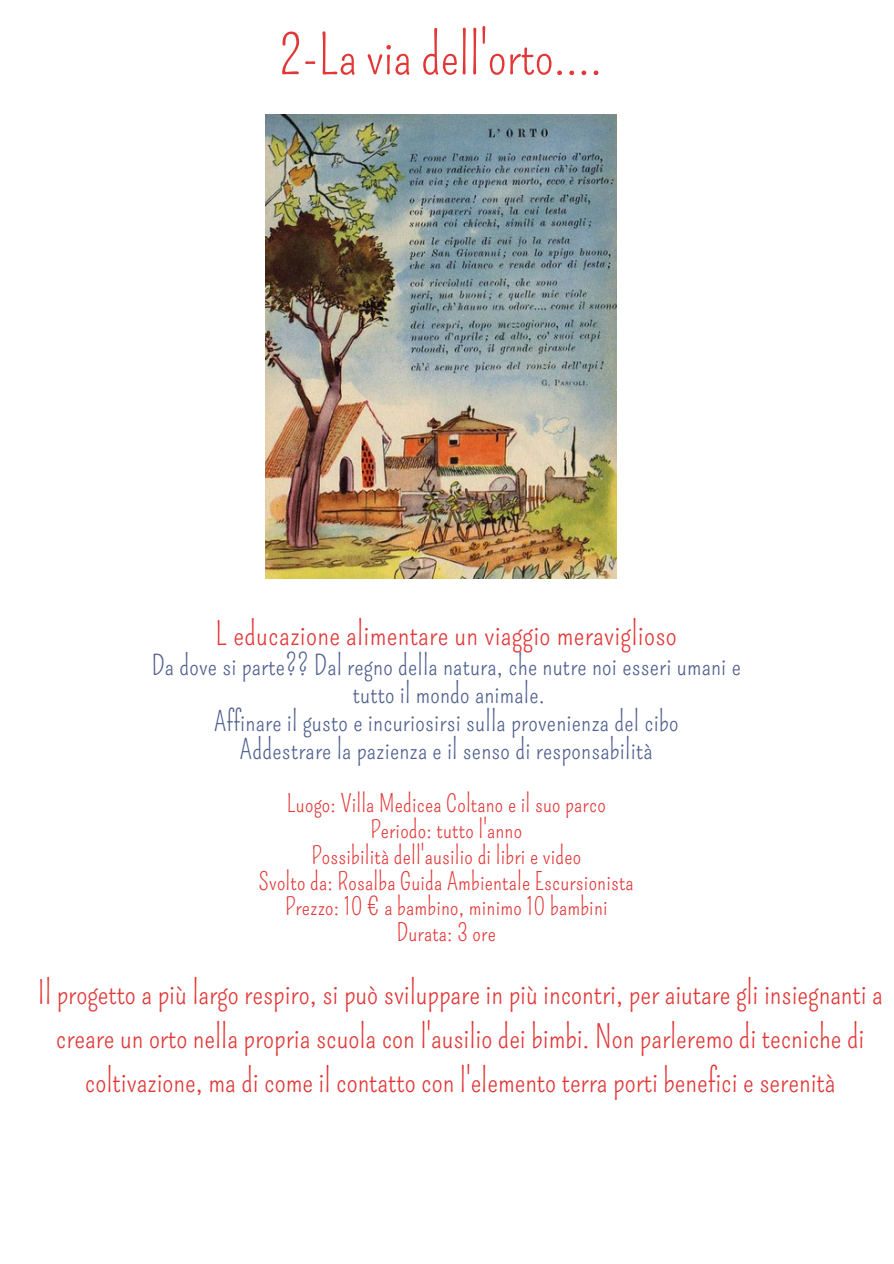
<style>
.page{position:relative;width:894px;height:1264px;background:#fff}
.page>*{position:absolute;margin:0;border:0;box-sizing:border-box;transform-origin:0 0}
.t1{font:54px "Pompiere";color:#e13737}
.t2{font:31.5px/43.8px "Pompiere";color:#e13737;text-align:center}
.t3{font:27px/28.2px "Pompiere";letter-spacing:.01em;color:#4e5e8d;text-align:center}
.t4{font:24px "Pompiere";letter-spacing:.01em;color:#e13737}
</style>
<div class="page">
<img style="left:265px;top:114px;width:351px;height:464px">
<p class="t1" style="left:279px;top:24px;width:324px">2-La via dell'orto....</p>
<h1 class="t2" style="left:215px;top:612px;width:462px">L educazione alimentare un viaggio meraviglioso</h1>
<h1 class="t3" style="left:152px;top:651px;width:590px">Da dove si parte?? Dal regno della natura, che nutre noi esseri umani e tutto il mondo animale.<br>Affinare il gusto e incuriosirsi sulla provenienza del cibo<br>Addestrare la pazienza e il senso di responsabilità</h1>
<p class="t4" style="left:287px;top:789px;width:320px">Luogo: Villa Medicea Coltano e il suo parco</p>
<h3 class="t4" style="left:370px;top:815px;width:153px">Periodo: tutto l'anno</h3>
<p class="t4" style="left:311px;top:841px;width:271px">Possibilità dell'ausilio di libri e video</p>
<p class="t4" style="left:259px;top:867px;width:376px">Svolto da: Rosalba Guida Ambientale Escursionista</p>
<p class="t4" style="left:285px;top:892px;width:324px">Prezzo: 10 € a bambino, minimo 10 bambini</p>
<p class="t4" style="left:396px;top:918px;width:100px">Durata: 3 ore</p>
<h2 class="t2" style="left:37px;top:971px;width:846px">Il progetto a più largo respiro, si può sviluppare in più incontri, per aiutare gli insiegnanti a creare un orto nella propria scuola con l'ausilio dei bimbi. Non parleremo di tecniche di coltivazione, ma di come il contatto con l'elemento terra porti benefici e serenità</h2>
</div>
